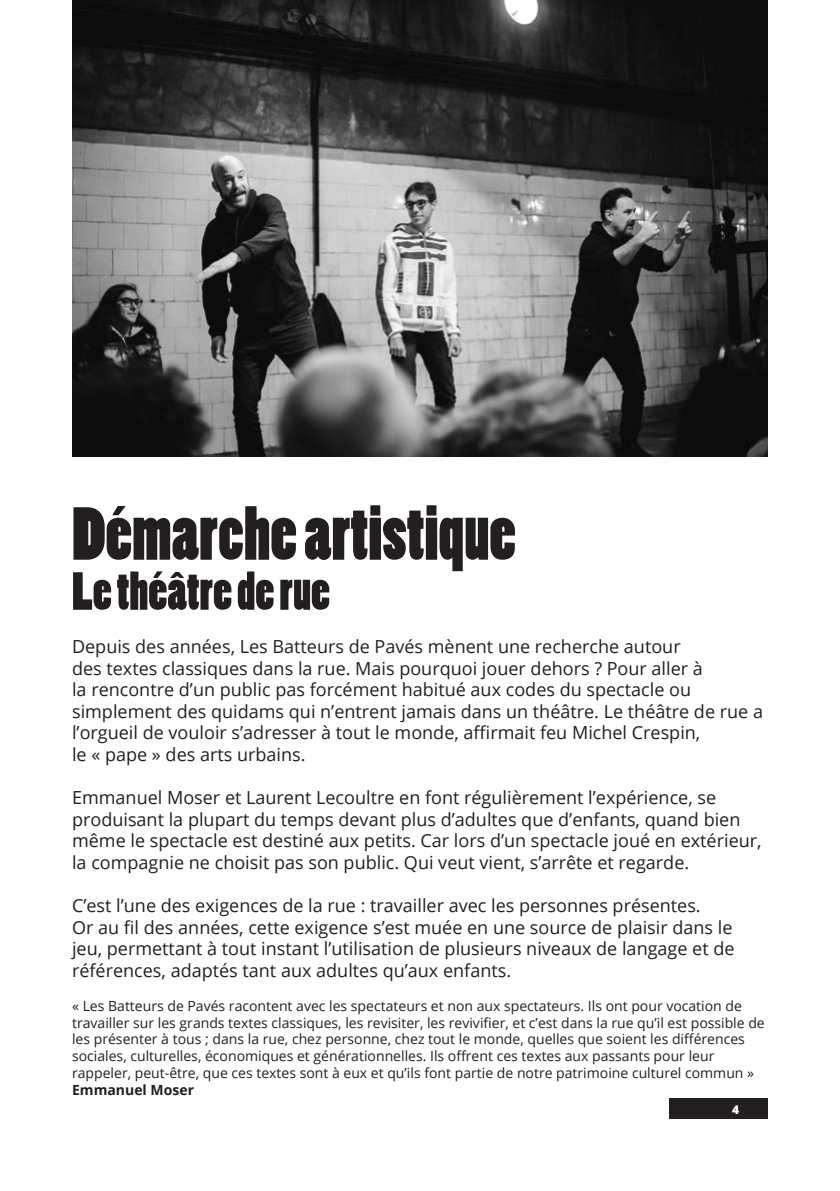
<style>
.page{position:relative;width:840px;height:1191px;background:#fff}
.page>*{position:absolute;margin:0;border:0;box-sizing:border-box;transform-origin:0 0}
.t1{font:70px "Poplar Std";color:#231f20}
.t2{font:50px "Poplar Std";color:#231f20}
.t3{font:18px/21.6px "Open Sans";color:#231f20}
.t4{font:14px/16.8px "Open Sans";color:#231f20}
.t5{font:700 14px "Open Sans";color:#231f20}
.t6{font:800 12px "Open Sans";color:#fff}
</style>
<div class="page">
<div style="left:669px;top:1098px;width:98px;height:21px;background:#231f20"></div>
<img style="left:72px;top:0;width:695px;height:456px">
<h1 class="t1" style="left:72px;top:495px;width:445px">Démarche artistique</h1>
<h2 class="t2" style="left:72px;top:564px;width:259px">Le théâtre de rue</h2>
<p class="t3" style="left:72px;top:635px;width:692px">Depuis des années, Les Batteurs de Pavés mènent une recherche autour<br>des textes classiques dans la rue. Mais pourquoi jouer dehors ? Pour aller à<br>la rencontre d’un public pas forcément habitué aux codes du spectacle ou simplement des quidams qui n’entrent jamais dans un théâtre. Le théâtre de rue a l’orgueil de vouloir s’adresser à tout le monde, affirmait feu Michel Crespin,<br>le « pape » des arts urbains.</p>
<p class="t3" style="left:72px;top:786px;width:690px">Emmanuel Moser et Laurent Lecoultre en font régulièrement l’expérience, se produisant la plupart du temps devant plus d’adultes que d’enfants, quand bien même le spectacle est destiné aux petits. Car lors d’un spectacle joué en extérieur, la compagnie ne choisit pas son public. Qui veut vient, s’arrête et regarde.</p>
<p class="t3" style="left:72px;top:894px;width:663px">C’est l’une des exigences de la rue : travailler avec les personnes présentes.<br>Or au fil des années, cette exigence s’est muée en une source de plaisir dans le jeu, permettant à tout instant l’utilisation de plusieurs niveaux de langage et de références, adaptés tant aux adultes qu’aux enfants.</p>
<p class="t4" style="left:72px;top:996px;width:693px">« Les Batteurs de Pavés racontent avec les spectateurs et non aux spectateurs. Ils ont pour vocation de travailler sur les grands textes classiques, les revisiter, les revivifier, et c’est dans la rue qu’il est possible de les présenter à tous ; dans la rue, chez personne, chez tout le monde, quelles que soient les différences sociales, culturelles, économiques et générationnelles. Ils offrent ces textes aux passants pour leur rappeler, peut-être, que ces textes sont à eux et qu’ils font partie de notre patrimoine culturel commun »</p>
<p class="t5" style="left:72px;top:1079px;width:123px">Emmanuel Moser</p>
<p class="t6" style="left:731px;top:1100px;width:9px">4</p>
</div>
